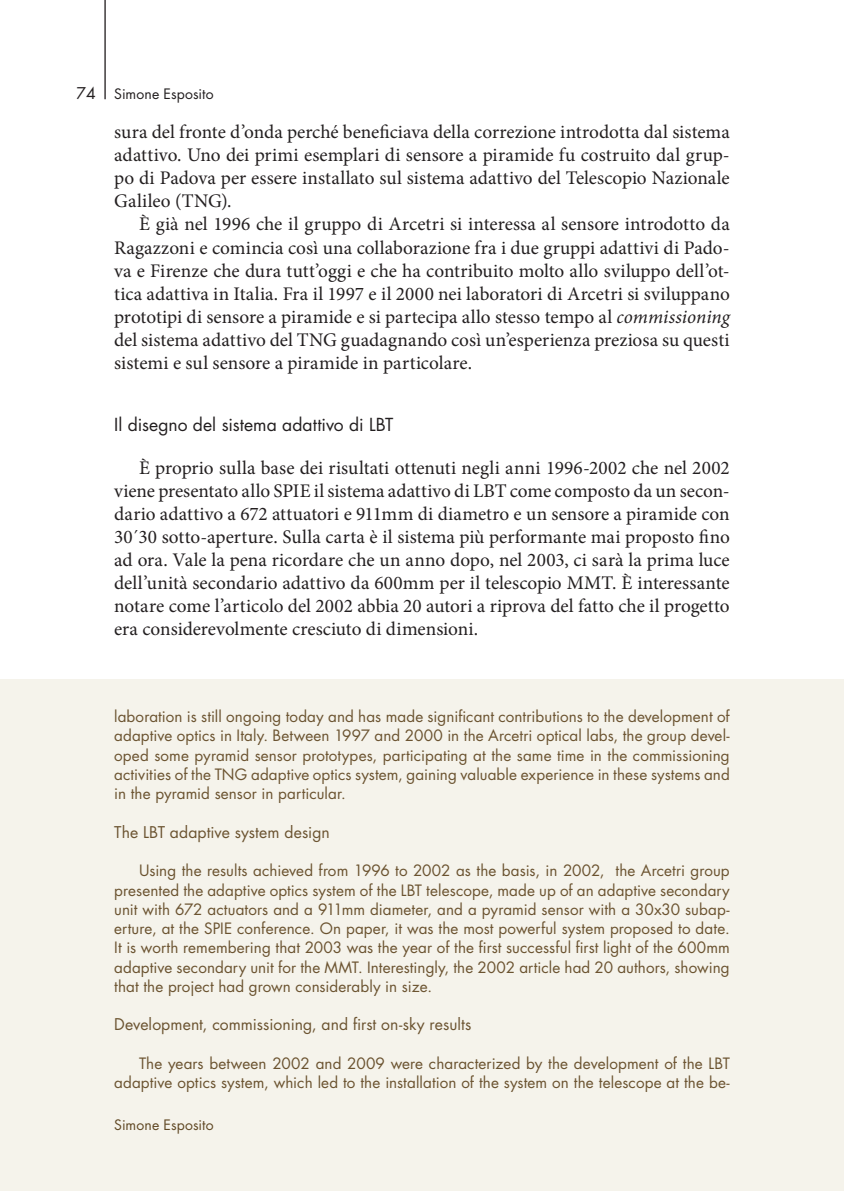
<style>
.page{position:relative;width:844px;height:1191px;background:#fff}
.page>*{position:absolute;margin:0;border:0;box-sizing:border-box;transform-origin:0 0}
.t1{font:19.25px/23.1px "Minion Pro";color:#231f20;text-align:justify}
.t2{font:17.5px "Futura Std";color:#231f20}
.t3{font:15.75px "Futura Std";letter-spacing:.005em;color:#6b5330}
.t4{font:15.75px "Futura Std";color:#231f20}
.t5{font:15.22px/19.2px "Futura Std";letter-spacing:.005em;color:#6b5330;text-align:justify}
.t6{font:14px "Futura Std";letter-spacing:.005em;color:#231f20}
.t7{font:14px "Futura Std";letter-spacing:.005em;color:#604824}
.s1{font-style:italic}
</style>
<div class="page">
<div style="left:0;top:680px;width:843px;height:511px;background:#f5f3eb"></div>
<hr style="left:104px;top:0;width:2px;height:99px;background:#231f20">
<p class="t4" style="left:76px;top:83px;width:21px">74</p>
<p class="t6" style="left:114px;top:85px;width:101px">Simone Esposito</p>
<p class="t1" style="left:114px;top:120px;width:617px">sura del fronte d’onda perché beneficiava della correzione introdotta dal sistema adattivo. Uno dei primi esemplari di sensore a piramide fu costruito dal grup&shy;po di Padova per essere installato sul sistema adattivo del Telescopio Nazionale Galileo (TNG).</p>
<p class="t1" style="left:114px;top:213px;width:617px;text-indent:25px">È già nel 1996 che il gruppo di Arcetri si interessa al sensore introdotto da Ragazzoni e comincia così una collaborazione fra i due gruppi adattivi di Pado&shy;va e Firenze che dura tutt’oggi e che ha contribuito molto allo sviluppo dell’ot&shy;tica adattiva in Italia. Fra il 1997 e il 2000 nei laboratori di Arcetri si sviluppano prototipi di sensore a piramide e si partecipa allo stesso tempo al <span class="s1">commissioning </span>del sistema adattivo del TNG guadagnando così un’esperienza preziosa su questi sistemi e sul sensore a piramide in particolare.</p>
<p class="t2" style="left:114px;top:413px;width:280px">Il disegno del sistema adattivo di LBT</p>
<p class="t1" style="left:114px;top:456px;width:617px;text-indent:25px">È proprio sulla base dei risultati ottenuti negli anni 1996-2002 che nel 2002 viene presentato allo SPIE il sistema adattivo di LBT come composto da un secon&shy;dario adattivo a 672 attuatori e 911mm di diametro e un sensore a piramide con 30´30 sotto-aperture. Sulla carta è il sistema più performante mai proposto fino ad ora. Vale la pena ricordare che un anno dopo, nel 2003, ci sarà la prima luce dell’unità secondario adattivo da 600mm per il telescopio MMT. È interessante notare come l’articolo del 2002 abbia 20 autori a riprova del fatto che il progetto era considerevolmente cresciuto di dimensioni.</p>
<p class="t5" style="left:114px;top:707px;width:617px">laboration is still ongoing today and has made significant contributions to the development of adaptive optics in Italy. Between 1997 and 2000 in the Arcetri optical labs, the group devel&shy;oped some pyramid sensor prototypes, participating at the same time in the commissioning activities of the TNG adaptive optics system, gaining valuable experience in these systems and in the pyramid sensor in particular.</p>
<p class="t3" style="left:114px;top:822px;width:217px">The LBT adaptive system design</p>
<p class="t5" style="left:114px;top:861px;width:617px;text-indent:25px">Using the results achieved from 1996 to 2002 as the basis, in 2002, the Arcetri group presented the adaptive optics system of the LBT telescope, made up of an adaptive secondary unit with 672 actuators and a 911mm diameter, and a pyramid sensor with a 30x30 subap&shy;erture, at the SPIE conference. On paper, it was the most powerful system proposed to date.<br>It is worth remembering that 2003 was the year of the first successful first light of the 600mm adaptive secondary unit for the MMT. Interestingly, the 2002 article had 20 authors, showing that the project had grown considerably in size.</p>
<p class="t3" style="left:114px;top:1014px;width:358px">Development, commissioning, and first on-sky results</p>
<p class="t5" style="left:114px;top:1053px;width:617px;text-align:right">The years between 2002 and 2009 were characterized by the development of the LBT adaptive optics system, which led to the installation of the system on the telescope at the be-</p>
<p class="t7" style="left:114px;top:1116px;width:101px">Simone Esposito</p>
</div>
